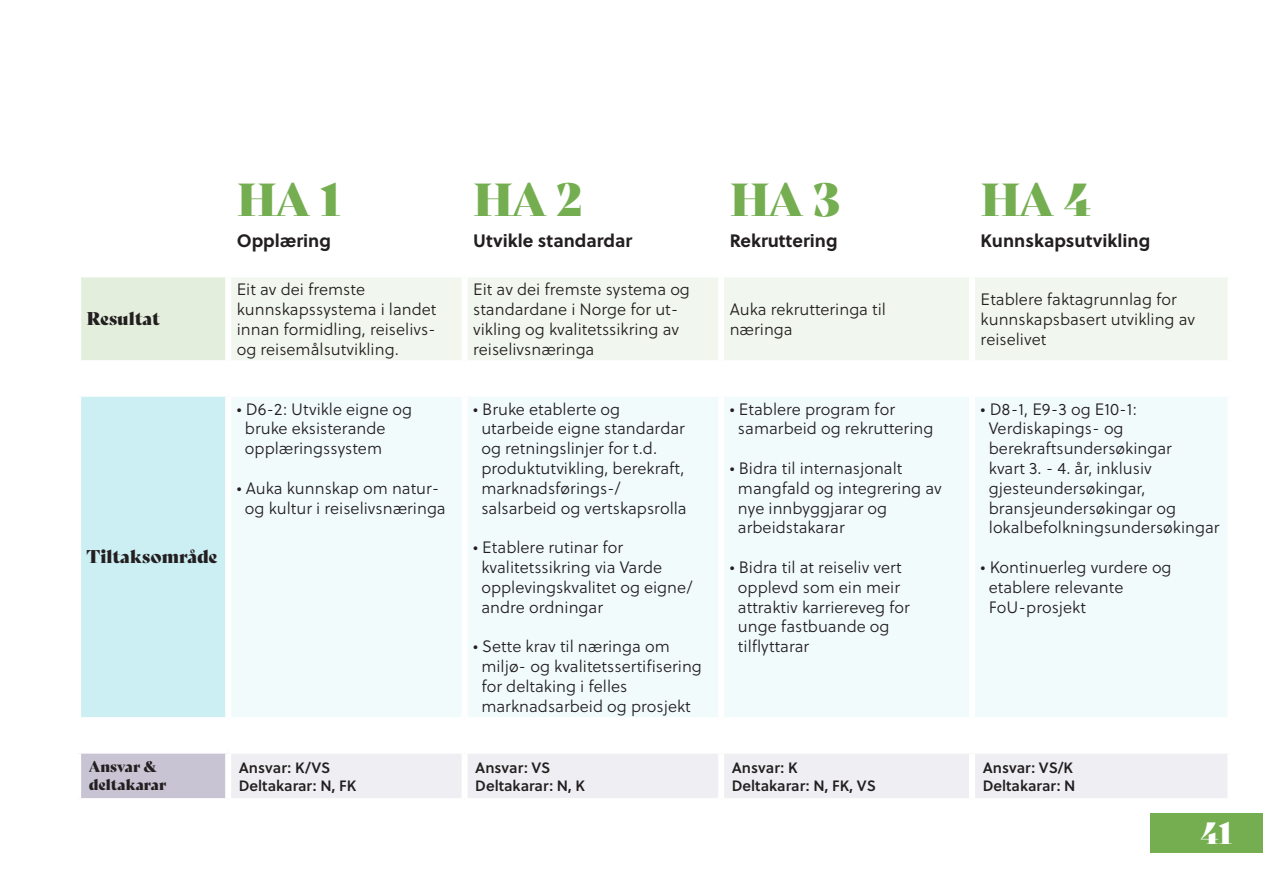
<style>
.page{position:relative;width:1263px;height:893px;background:#fff}
.page>*{position:absolute;margin:0;border:0;box-sizing:border-box;transform-origin:0 0}
.t1{font:45px "Bely Display";letter-spacing:-.035em;color:#74ae51}
.t2{font:30px "Bely Display";color:#fff}
.t3{font:700 18px "Soleil";color:#231f20}
.t4{font:18px "Bely Display";color:#231f20}
.t5{font:16.5px/19.8px "Soleil Lt";color:#231f20}
.t6{font:15px "Soleil Sb";color:#231f20}
.t7{font:15px "Bely Display";color:#231f20}
</style>
<div class="page">
<div style="left:1151px;top:813px;width:112px;height:40px;background:#74ae51"></div>
<div style="left:78px;top:274px;width:150px;height:89px;background:#e3efdc"></div>
<div style="left:231px;top:277px;width:996px;height:83px;background:#f1f7ee"></div>
<div style="left:78px;top:394px;width:150px;height:326px;background:#cceff4"></div>
<div style="left:231px;top:397px;width:996px;height:320px;background:#f2fbfc"></div>
<div style="left:78px;top:751px;width:150px;height:50px;background:#c9c4d4"></div>
<div style="left:231px;top:754px;width:996px;height:44px;background:#efeff3"></div>
<div style="left:75px;top:271px;width:153px;height:6px;background:#fff"></div>
<div style="left:75px;top:277px;width:6px;height:83px;background:#fff"></div>
<div style="left:225px;top:277px;width:6px;height:83px;background:#fff"></div>
<div style="left:462px;top:277px;width:6px;height:83px;background:#fff"></div>
<div style="left:718px;top:277px;width:6px;height:83px;background:#fff"></div>
<div style="left:969px;top:277px;width:6px;height:83px;background:#fff"></div>
<div style="left:75px;top:360px;width:153px;height:6px;background:#fff"></div>
<div style="left:75px;top:391px;width:153px;height:6px;background:#fff"></div>
<div style="left:75px;top:397px;width:6px;height:320px;background:#fff"></div>
<div style="left:225px;top:397px;width:6px;height:320px;background:#fff"></div>
<div style="left:462px;top:397px;width:6px;height:320px;background:#fff"></div>
<div style="left:718px;top:397px;width:6px;height:320px;background:#fff"></div>
<div style="left:969px;top:397px;width:6px;height:320px;background:#fff"></div>
<div style="left:75px;top:717px;width:153px;height:6px;background:#fff"></div>
<div style="left:75px;top:748px;width:153px;height:6px;background:#fff"></div>
<div style="left:75px;top:754px;width:6px;height:44px;background:#fff"></div>
<div style="left:225px;top:754px;width:6px;height:44px;background:#fff"></div>
<div style="left:462px;top:754px;width:6px;height:44px;background:#fff"></div>
<div style="left:718px;top:754px;width:6px;height:44px;background:#fff"></div>
<div style="left:969px;top:754px;width:6px;height:44px;background:#fff"></div>
<div style="left:75px;top:798px;width:153px;height:6px;background:#fff"></div>
<p class="t4" style="left:87px;top:304px;width:75px">Resultat</p>
<p class="t4" style="left:87px;top:542px;width:133px">Tiltaksområde</p>
<p class="t7" style="left:89px;top:755px;width:70px">Ansvar &amp;</p>
<p class="t7" style="left:89px;top:773px;width:79px">deltakarar</p>
<p class="t1" style="left:237px;top:164px;width:105px">HA 1</p>
<p class="t1" style="left:473px;top:164px;width:110px">HA 2</p>
<p class="t1" style="left:730px;top:164px;width:112px">HA 3</p>
<p class="t1" style="left:981px;top:164px;width:112px">HA 4</p>
<p class="t3" style="left:237px;top:226px;width:96px">Opplæring</p>
<p class="t3" style="left:473px;top:226px;width:161px">Utvikle standardar</p>
<p class="t3" style="left:730px;top:226px;width:109px">Rekruttering</p>
<p class="t3" style="left:981px;top:226px;width:171px">Kunnskapsutvikling</p>
<p class="t5" style="left:237px;top:279px;width:201px">Eit av dei fremste kunnskapssystema i landet innan formidling, reiselivs&shy;og reisemålsutvikling.</p>
<p class="t5" style="left:473px;top:279px;width:218px">Eit av dei fremste systema og standardane i Norge for ut&shy;vikling og kvalitetssikring av reiselivsnæringa</p>
<p class="t5" style="left:237px;top:399px;width:177px">• D6-2: Utvikle eigne og</p>
<p class="t5" style="left:245px;top:419px;width:142px">bruke eksisterande</p>
<p class="t5" style="left:245px;top:438px;width:139px">opplæringssystem</p>
<p class="t5" style="left:237px;top:478px;width:204px">• Auka kunnskap om natur-</p>
<p class="t5" style="left:245px;top:498px;width:202px">og kultur i reiselivsnæringa</p>
<p class="t6" style="left:239px;top:756px;width:93px">Ansvar: K/VS</p>
<p class="t6" style="left:239px;top:774px;width:119px">Deltakarar: N, FK</p>
<p class="t5" style="left:473px;top:399px;width:148px">• Bruke etablerte og</p>
<p class="t5" style="left:481px;top:419px;width:205px">utarbeide eigne standardar</p>
<p class="t5" style="left:481px;top:438px;width:177px">og retningslinjer for t.d.</p>
<p class="t5" style="left:481px;top:458px;width:205px">produktutvikling, berekraft,</p>
<p class="t5" style="left:481px;top:478px;width:141px">marknadsførings-/</p>
<p class="t5" style="left:481px;top:498px;width:207px">salsarbeid og vertskapsrolla</p>
<p class="t5" style="left:473px;top:537px;width:152px">• Etablere rutinar for</p>
<p class="t5" style="left:481px;top:557px;width:182px">kvalitetssikring via Varde</p>
<p class="t5" style="left:481px;top:577px;width:213px">opplevingskvalitet og eigne/</p>
<p class="t5" style="left:481px;top:597px;width:123px">andre ordningar</p>
<p class="t5" style="left:473px;top:636px;width:198px">• Sette krav til næringa om</p>
<p class="t5" style="left:481px;top:656px;width:222px">miljø- og kvalitetssertifisering</p>
<p class="t5" style="left:481px;top:676px;width:147px">for deltaking i felles</p>
<p class="t5" style="left:481px;top:696px;width:211px">marknadsarbeid og prosjekt</p>
<p class="t6" style="left:475px;top:756px;width:77px">Ansvar: VS</p>
<p class="t6" style="left:475px;top:774px;width:111px">Deltakarar: N, K</p>
<p class="t5" style="left:730px;top:299px;width:158px">Auka rekrutteringa til</p>
<p class="t5" style="left:730px;top:319px;width:65px">næringa</p>
<p class="t5" style="left:730px;top:399px;width:167px">• Etablere program for</p>
<p class="t5" style="left:738px;top:419px;width:197px">samarbeid og rekruttering</p>
<p class="t5" style="left:730px;top:458px;width:174px">• Bidra til internasjonalt</p>
<p class="t5" style="left:738px;top:478px;width:205px">mangfald og integrering av</p>
<p class="t5" style="left:738px;top:498px;width:151px">nye innbyggjarar og</p>
<p class="t5" style="left:738px;top:518px;width:108px">arbeidstakarar</p>
<p class="t5" style="left:730px;top:557px;width:173px">• Bidra til at reiseliv vert</p>
<p class="t5" style="left:738px;top:577px;width:164px">opplevd som ein meir</p>
<p class="t5" style="left:738px;top:597px;width:173px">attraktiv karriereveg for</p>
<p class="t5" style="left:738px;top:617px;width:153px">unge fastbuande og</p>
<p class="t5" style="left:738px;top:636px;width:73px">tilflyttarar</p>
<p class="t6" style="left:732px;top:756px;width:67px">Ansvar: K</p>
<p class="t6" style="left:732px;top:774px;width:145px">Deltakarar: N, FK, VS</p>
<p class="t5" style="left:981px;top:289px;width:216px">Etablere faktagrunnlag for kunnskapsbasert utvikling av reiselivet</p>
<p class="t5" style="left:981px;top:399px;width:158px">• D8-1, E9-3 og E10-1:</p>
<p class="t5" style="left:989px;top:419px;width:136px">Verdiskapings- og</p>
<p class="t5" style="left:989px;top:438px;width:185px">berekraftsundersøkingar</p>
<p class="t5" style="left:989px;top:458px;width:164px">kvart 3. - 4. år, inklusiv</p>
<p class="t5" style="left:989px;top:478px;width:158px">gjesteundersøkingar,</p>
<p class="t5" style="left:989px;top:498px;width:189px">bransjeundersøkingar og</p>
<p class="t5" style="left:989px;top:518px;width:232px">lokalbefolkningsundersøkingar</p>
<p class="t5" style="left:981px;top:557px;width:192px">• Kontinuerleg vurdere og</p>
<p class="t5" style="left:989px;top:577px;width:136px">etablere relevante</p>
<p class="t5" style="left:989px;top:597px;width:99px">FoU-prosjekt</p>
<p class="t6" style="left:983px;top:756px;width:92px">Ansvar: VS/K</p>
<p class="t6" style="left:983px;top:774px;width:94px">Deltakarar: N</p>
<h2 class="t2" style="left:1200px;top:809px;width:33px">41</h2>
</div>
